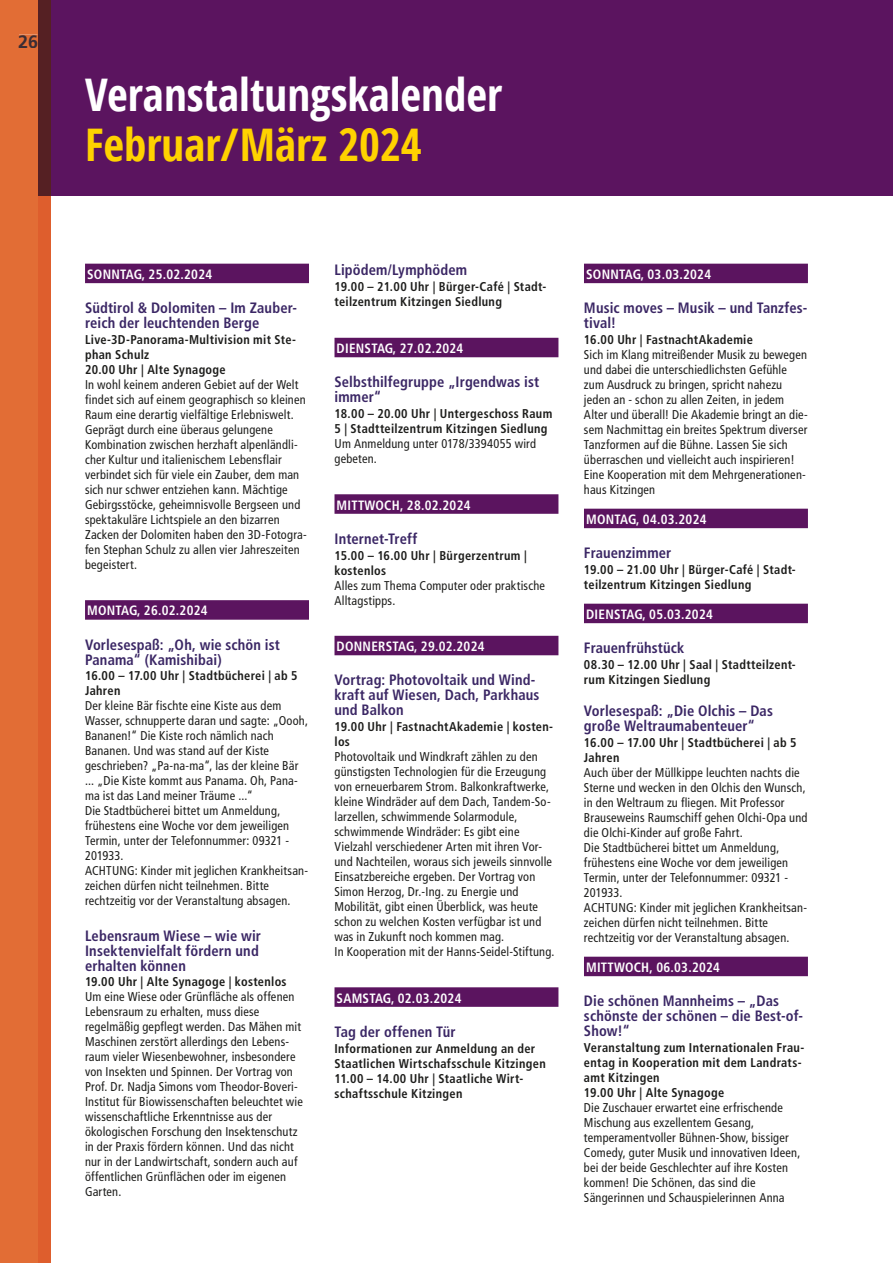
<style>
.page{position:relative;width:893px;height:1263px;background:#fff}
.page>*{position:absolute;margin:0;border:0;box-sizing:border-box;transform-origin:0 0}
.t1{font:700 condensed 45px "Open Sans";color:#fff}
.t2{font:700 condensed 45px "Open Sans";color:#ffd200}
.t3{font:700 18px "Frutiger LT Std";color:#3b2d34}
.t4{font:700 condensed 15px/15px "Frutiger LT Std";letter-spacing:.01em;color:#3b2765}
.t5{font:700 condensed 13.5px "Frutiger LT Std";letter-spacing:.02em;color:#fff}
.t6{font:condensed 12.75px/15px "Frutiger LT Std";letter-spacing:.015em;color:#1d1d1b}
.t7{font:700 condensed 12.75px/15px "Frutiger LT Std";letter-spacing:.025em;color:#1d1d1b}
</style>
<div class="page">
<div style="left:38px;top:0;width:855px;height:196px;background:#5b145f"></div>
<div style="left:85px;top:264px;width:224px;height:19px;background:#5b145f"></div>
<div style="left:85px;top:600px;width:224px;height:20px;background:#5b145f"></div>
<div style="left:334px;top:338px;width:224px;height:19px;background:#5b145f"></div>
<div style="left:334px;top:494px;width:224px;height:20px;background:#5b145f"></div>
<div style="left:334px;top:636px;width:224px;height:19px;background:#5b145f"></div>
<div style="left:334px;top:987px;width:224px;height:20px;background:#5b145f"></div>
<div style="left:584px;top:264px;width:224px;height:19px;background:#5b145f"></div>
<div style="left:584px;top:509px;width:224px;height:19px;background:#5b145f"></div>
<div style="left:584px;top:604px;width:224px;height:19px;background:#5b145f"></div>
<div style="left:584px;top:957px;width:224px;height:19px;background:#5b145f"></div>
<div style="left:0;top:0;width:38px;height:1263px;background:#e26d35"></div>
<div style="left:19px;top:35px;width:18px;height:13px;background:#e26d35"></div>
<div style="left:38px;top:196px;width:13px;height:1067px;background:#de5e2d"></div>
<div style="left:38px;top:0;width:13px;height:196px;background:#552023"></div>
<h2 class="t3" style="left:18px;top:31px;width:22px">26</h2>
<h1 class="t1" style="left:85px;top:63px;width:419px">Veranstaltungskalender</h1>
<h1 class="t2" style="left:85px;top:113px;width:338px">Februar/März 2024</h1>
<p class="t5" style="left:87px;top:266px;width:127px">SONNTAG, 25.02.2024</p>
<p class="t4" style="left:85px;top:300px;width:213px">Südtirol &amp; Dolomiten – Im Zauber&shy;reich der leuchtenden Berge</p>
<p class="t7" style="left:85px;top:332px;width:212px">Live-3D-Panorama-Multivision mit Ste&shy;phan Schulz<br>20.00 Uhr | Alte Synagoge</p>
<p class="t6" style="left:85px;top:377px;width:223px">In wohl keinem anderen Gebiet auf der Welt findet sich auf einem geographisch so kleinen Raum eine derartig vielfältige Erlebniswelt.<br>Geprägt durch eine überaus gelungene Kombination zwischen herzhaft alpenländli&shy;cher Kultur und italienischem Lebensflair verbindet sich für viele ein Zauber, dem man sich nur schwer entziehen kann. Mächtige Gebirgsstöcke, geheimnisvolle Bergseen und spektakuläre Lichtspiele an den bizarren Zacken der Dolomiten haben den 3D-Fotogra&shy;fen Stephan Schulz zu allen vier Jahreszeiten begeistert.</p>
<p class="t5" style="left:87px;top:603px;width:122px">MONTAG, 26.02.2024</p>
<p class="t4" style="left:85px;top:637px;width:196px">Vorlesespaß: „Oh, wie schön ist<br>Panama“ (Kamishibai)</p>
<p class="t7" style="left:85px;top:668px;width:214px">16.00 – 17.00 Uhr | Stadtbücherei | ab 5<br>Jahren</p>
<p class="t6" style="left:85px;top:699px;width:225px">Der kleine Bär fischte eine Kiste aus dem Wasser, schnupperte daran und sagte: „Oooh, Bananen!“ Die Kiste roch nämlich nach Bananen. Und was stand auf der Kiste geschrieben? „Pa-na-ma“, las der kleine Bär ... „Die Kiste kommt aus Panama. Oh, Pana&shy;ma ist das Land meiner Träume ...“<br>Die Stadtbücherei bittet um Anmeldung, frühestens eine Woche vor dem jeweiligen Termin, unter der Telefonnummer: 09321 - 201933.<br>ACHTUNG: Kinder mit jeglichen Krankheitsan&shy;zeichen dürfen nicht teilnehmen. Bitte rechtzeitig vor der Veranstaltung absagen.</p>
<p class="t4" style="left:85px;top:928px;width:178px">Lebensraum Wiese – wie wir<br>Insektenvielfalt fördern und erhalten können</p>
<p class="t7" style="left:85px;top:974px;width:203px">19.00 Uhr | Alte Synagoge | kostenlos</p>
<p class="t6" style="left:85px;top:989px;width:219px">Um eine Wiese oder Grünfläche als offenen Lebensraum zu erhalten, muss diese regelmäßig gepflegt werden. Das Mähen mit Maschinen zerstört allerdings den Lebens&shy;raum vieler Wiesenbewohner, insbesondere von Insekten und Spinnen. Der Vortrag von Prof. Dr. Nadja Simons vom Theodor-Boveri-Institut für Biowissenschaften beleuchtet wie wissenschaftliche Erkenntnisse aus der ökologischen Forschung den Insektenschutz in der Praxis fördern können. Und das nicht nur in der Landwirtschaft, sondern auch auf öffentlichen Grünflächen oder im eigenen Garten.</p>
<p class="t4" style="left:334px;top:262px;width:134px">Lipödem/Lymphödem</p>
<p class="t7" style="left:334px;top:279px;width:213px">19.00 – 21.00 Uhr | Bürger-Café | Stadt&shy;teilzentrum Kitzingen Siedlung</p>
<p class="t5" style="left:337px;top:340px;width:128px">DIENSTAG, 27.02.2024</p>
<p class="t4" style="left:334px;top:374px;width:206px">Selbsthilfegruppe „Irgendwas ist immer“</p>
<p class="t7" style="left:334px;top:406px;width:219px">18.00 – 20.00 Uhr | Untergeschoss Raum<br>5 | Stadtteilzentrum Kitzingen Siedlung</p>
<p class="t6" style="left:334px;top:436px;width:203px">Um Anmeldung unter 0178/3394055 wird gebeten.</p>
<p class="t5" style="left:337px;top:497px;width:135px">MITTWOCH, 28.02.2024</p>
<p class="t4" style="left:334px;top:531px;width:84px">Internet-Treff</p>
<p class="t7" style="left:334px;top:548px;width:194px">15.00 – 16.00 Uhr | Bürgerzentrum | kostenlos</p>
<p class="t6" style="left:334px;top:578px;width:212px">Alles zum Thema Computer oder praktische<br>Alltagstipps.</p>
<p class="t5" style="left:337px;top:638px;width:149px">DONNERSTAG, 29.02.2024</p>
<p class="t4" style="left:334px;top:672px;width:207px">Vortrag: Photovoltaik und Wind&shy;kraft auf Wiesen, Dach, Parkhaus und Balkon</p>
<p class="t7" style="left:334px;top:719px;width:220px">19.00 Uhr | FastnachtAkademie | kosten&shy;los</p>
<p class="t6" style="left:334px;top:749px;width:222px">Photovoltaik und Windkraft zählen zu den günstigsten Technologien für die Erzeugung von erneuerbarem Strom. Balkonkraftwerke, kleine Windräder auf dem Dach, Tandem-So&shy;larzellen, schwimmende Solarmodule, schwimmende Windräder: Es gibt eine Vielzahl verschiedener Arten mit ihren Vor&shy;und Nachteilen, woraus sich jeweils sinnvolle Einsatzbereiche ergeben. Der Vortrag von Simon Herzog, Dr.-Ing. zu Energie und Mobilität, gibt einen Überblick, was heute schon zu welchen Kosten verfügbar ist und was in Zukunft noch kommen mag.<br>In Kooperation mit der Hanns-Seidel-Stiftung.</p>
<p class="t5" style="left:337px;top:990px;width:126px">SAMSTAG, 02.03.2024</p>
<p class="t4" style="left:334px;top:1024px;width:123px">Tag der offenen Tür</p>
<p class="t7" style="left:334px;top:1041px;width:213px">Informationen zur Anmeldung an der Staatlichen Wirtschafsschule Kitzingen 11.00 – 14.00 Uhr | Staatliche Wirt&shy;schaftsschule Kitzingen</p>
<p class="t5" style="left:586px;top:266px;width:127px">SONNTAG, 03.03.2024</p>
<p class="t4" style="left:584px;top:300px;width:225px">Music moves – Musik – und Tanzfes&shy;tival!</p>
<p class="t7" style="left:584px;top:332px;width:170px">16.00 Uhr | FastnachtAkademie</p>
<p class="t6" style="left:584px;top:347px;width:225px">Sich im Klang mitreißender Musik zu bewegen und dabei die unterschiedlichsten Gefühle zum Ausdruck zu bringen, spricht nahezu jeden an - schon zu allen Zeiten, in jedem Alter und überall! Die Akademie bringt an die&shy;sem Nachmittag ein breites Spektrum diverser Tanzformen auf die Bühne. Lassen Sie sich überraschen und vielleicht auch inspirieren!<br>Eine Kooperation mit dem Mehrgenerationen&shy;haus Kitzingen</p>
<p class="t5" style="left:586px;top:511px;width:122px">MONTAG, 04.03.2024</p>
<p class="t4" style="left:584px;top:545px;width:89px">Frauenzimmer</p>
<p class="t7" style="left:584px;top:562px;width:213px">19.00 – 21.00 Uhr | Bürger-Café | Stadt&shy;teilzentrum Kitzingen Siedlung</p>
<p class="t5" style="left:586px;top:606px;width:128px">DIENSTAG, 05.03.2024</p>
<p class="t4" style="left:584px;top:640px;width:102px">Frauenfrühstück</p>
<p class="t7" style="left:584px;top:657px;width:213px">08.30 – 12.00 Uhr | Saal | Stadtteilzent&shy;rum Kitzingen Siedlung</p>
<p class="t4" style="left:584px;top:703px;width:190px">Vorlesespaß: „Die Olchis – Das große Weltraumabenteuer“</p>
<p class="t7" style="left:584px;top:735px;width:214px">16.00 – 17.00 Uhr | Stadtbücherei | ab 5<br>Jahren</p>
<p class="t6" style="left:584px;top:765px;width:225px">Auch über der Müllkippe leuchten nachts die Sterne und wecken in den Olchis den Wunsch, in den Weltraum zu fliegen. Mit Professor Brauseweins Raumschiff gehen Olchi-Opa und die Olchi-Kinder auf große Fahrt.<br>Die Stadtbücherei bittet um Anmeldung, frühestens eine Woche vor dem jeweiligen Termin, unter der Telefonnummer: 09321 - 201933.<br>ACHTUNG: Kinder mit jeglichen Krankheitsan&shy;zeichen dürfen nicht teilnehmen. Bitte rechtzeitig vor der Veranstaltung absagen.</p>
<p class="t5" style="left:586px;top:959px;width:135px">MITTWOCH, 06.03.2024</p>
<p class="t4" style="left:584px;top:993px;width:221px">Die schönen Mannheims – „Das schönste der schönen – die Best-of-<br>Show!“</p>
<p class="t7" style="left:584px;top:1040px;width:222px">Veranstaltung zum Internationalen Frau&shy;entag in Kooperation mit dem Landrats&shy;amt Kitzingen<br>19.00 Uhr | Alte Synagoge</p>
<p class="t6" style="left:584px;top:1100px;width:218px">Die Zuschauer erwartet eine erfrischende Mischung aus exzellentem Gesang, temperamentvoller Bühnen-Show, bissiger Comedy, guter Musik und innovativen Ideen, bei der beide Geschlechter auf ihre Kosten kommen! Die Schönen, das sind die Sängerinnen und Schauspielerinnen Anna</p>
</div>
